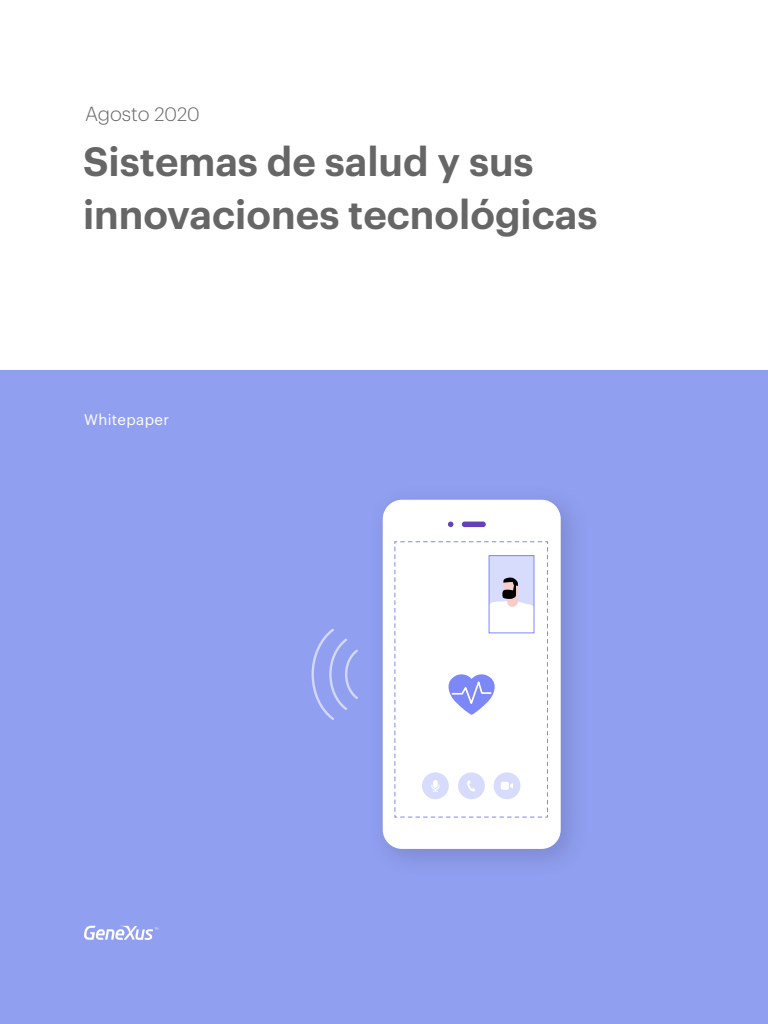
<style>
.page{position:relative;width:768px;height:1024px;background:#fff}
.page>*{position:absolute;margin:0;border:0;box-sizing:border-box;transform-origin:0 0}
.t1{font:600 40px/53px "Graphik";color:#666}
.t2{font:300 20px "Graphik";color:#666}
.t3{font:15px "Graphik";letter-spacing:.025em;color:#fff}
.s1{font-size:19px}
</style>
<div class="page">
<div style="left:0;top:371px;width:768px;height:653px;background:#919ff1"></div>
<svg style="left:84px;top:926px;width:74px;height:14px"></svg>
<img style="left:382px;top:499px;width:192px;height:364px">
<div style="left:383px;top:500px;width:178px;height:349px;background:#fff;border-radius:19px"></div>
<div style="left:462px;top:522px;width:24px;height:5px;background:#6341bb;border-radius:3px"></div>
<svg style="left:448px;top:522px;width:5px;height:5px"></svg>
<svg style="left:394px;top:541px;width:154px;height:277px"></svg>
<div style="left:489px;top:555px;width:45px;height:78px;border:1px solid #7c88f7"></div>
<svg style="left:311px;top:629px;width:47px;height:91px"></svg>
<p class="t2" style="left:85px;top:99px;width:116px">Agosto <span class="s1">2020</span></p>
<p class="t1" style="left:83px;top:132px;width:516px">Sistemas de salud y sus innovaciones tecnológicas</p>
<p class="t3" style="left:84px;top:408px;width:87px">Whitepaper</p>
</div>
